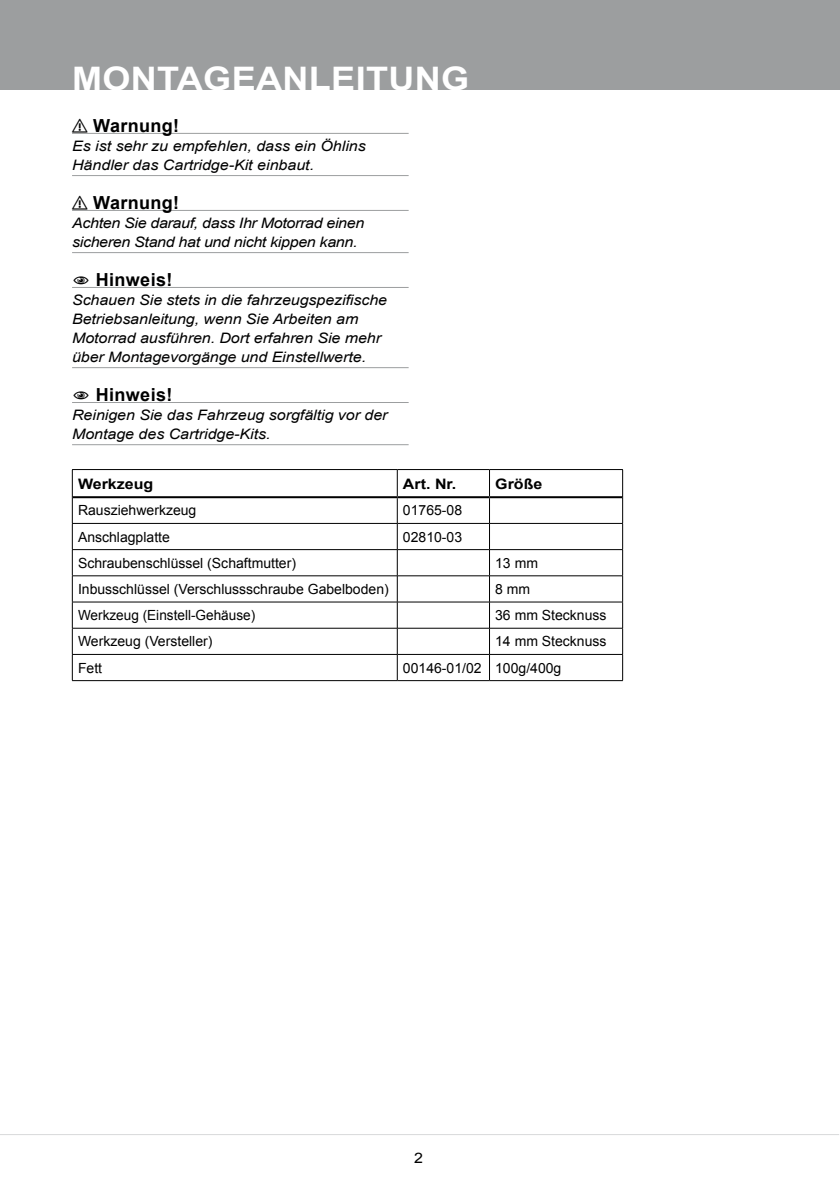
<style>
.page{position:relative;width:840px;height:1191px;background:#fff}
.page>*{position:absolute;margin:0;border:0;box-sizing:border-box;transform-origin:0 0}
.t1{font:700 32.4px "Arial";letter-spacing:.01em;color:#fff;scale:1.11 1}
.t2{font:700 18px "Arial";color:#000}
.t3{font:italic 14.4px/19px "Arial";letter-spacing:-.005em;color:#000;scale:1.11 1}
.t4{font:700 14.4px "Arial";color:#000;scale:1.11 1}
.t5{font:14.4px "Arial";color:#000;scale:1.11 1}
.t6{font:14px "Arial";color:#000}
</style>
<div class="page">
<div style="left:0;top:0;width:839px;height:90px;background:#9c9e9f"></div>
<hr style="left:0;top:1134px;width:838px;height:1px;background:#d9dadb">
<hr style="left:72px;top:469px;width:325px;height:1px;background:#000">
<hr style="left:397px;top:469px;width:92px;height:1px;background:#000">
<hr style="left:489px;top:469px;width:133px;height:1px;background:#000">
<hr style="left:72px;top:523px;width:325px;height:1px;background:#000">
<hr style="left:397px;top:523px;width:92px;height:1px;background:#000">
<hr style="left:489px;top:523px;width:133px;height:1px;background:#000">
<hr style="left:72px;top:549px;width:325px;height:1px;background:#000">
<hr style="left:397px;top:549px;width:92px;height:1px;background:#000">
<hr style="left:489px;top:549px;width:133px;height:1px;background:#000">
<hr style="left:72px;top:575px;width:325px;height:1px;background:#000">
<hr style="left:397px;top:575px;width:92px;height:1px;background:#000">
<hr style="left:489px;top:575px;width:133px;height:1px;background:#000">
<hr style="left:72px;top:601px;width:325px;height:1px;background:#000">
<hr style="left:397px;top:601px;width:92px;height:1px;background:#000">
<hr style="left:489px;top:601px;width:133px;height:1px;background:#000">
<hr style="left:72px;top:628px;width:325px;height:1px;background:#000">
<hr style="left:397px;top:628px;width:92px;height:1px;background:#000">
<hr style="left:489px;top:628px;width:133px;height:1px;background:#000">
<hr style="left:72px;top:654px;width:325px;height:1px;background:#000">
<svg style="left:72px;top:470px;width:1px;height:210px"></svg>
<hr style="left:397px;top:654px;width:92px;height:1px;background:#000">
<svg style="left:397px;top:470px;width:1px;height:210px"></svg>
<hr style="left:489px;top:654px;width:133px;height:1px;background:#000">
<svg style="left:489px;top:470px;width:1px;height:210px"></svg>
<svg style="left:622px;top:470px;width:1px;height:210px"></svg>
<hr style="left:72px;top:680px;width:325px;height:1px;background:#000">
<hr style="left:397px;top:680px;width:92px;height:1px;background:#000">
<hr style="left:489px;top:680px;width:133px;height:1px;background:#000">
<hr style="left:72px;top:496px;width:325px;height:2px;background:#000">
<hr style="left:397px;top:496px;width:92px;height:2px;background:#000">
<hr style="left:489px;top:496px;width:133px;height:2px;background:#000">
<hr style="left:72px;top:133px;width:336px;height:1px;background:#9c9e9f">
<hr style="left:72px;top:175px;width:336px;height:1px;background:#9c9e9f">
<hr style="left:72px;top:210px;width:336px;height:1px;background:#9c9e9f">
<hr style="left:72px;top:252px;width:336px;height:1px;background:#9c9e9f">
<hr style="left:72px;top:287px;width:336px;height:1px;background:#9c9e9f">
<hr style="left:72px;top:367px;width:336px;height:1px;background:#9c9e9f">
<hr style="left:72px;top:402px;width:336px;height:1px;background:#9c9e9f">
<hr style="left:72px;top:444px;width:336px;height:1px;background:#9c9e9f">
<h1 class="t1" style="left:72px;top:57px;width:75px">MONTA</h1>
<h1 class="t1" style="left:203px;top:57px;width:71px">GEANL</h1>
<h1 class="t1" style="left:331px;top:57px;width:126px">EITUNG</h1>
<p class="t2" style="left:72px;top:113px;width:48px">⚠ WARNUNG!</p>
<p class="t3" style="left:72px;top:136px;width:266px">Es ist sehr zu empfehlen, dass ein Öhlins<br>Händler das Cartridge-Kit einbaut.</p>
<p class="t2" style="left:72px;top:190px;width:48px">⚠ WARNUNG!</p>
<p class="t3" style="left:72px;top:213px;width:264px">Achten Sie darauf, dass Ihr Motorrad einen sicheren Stand hat und nicht kippen kann.</p>
<p class="t2" style="left:109px;top:267px;width:65px">HINWEIS!</p>
<p class="t3" style="left:72px;top:290px;width:285px">Schauen Sie stets in die fahrzeugspezifische Betriebsanleitung, wenn Sie Arbeiten am Motorrad ausführen. Dort erfahren Sie mehr über Montagevorgänge und Einstellwerte.</p>
<p class="t2" style="left:109px;top:382px;width:65px">HINWEIS!</p>
<p class="t3" style="left:72px;top:405px;width:285px">Reinigen Sie das Fahrzeug sorgfältig vor der<br>Montage des Cartridge-Kits.</p>
<p class="t4" style="left:78px;top:474px;width:69px">WERKZEUG</p>
<p class="t4" style="left:403px;top:474px;width:50px">ART. NR.</p>
<p class="t4" style="left:495px;top:474px;width:44px">GRÖßE</p>
<p class="t6" style="left:78px;top:501px;width:120px">Rausziehwerkzeug</p>
<p class="t6" style="left:403px;top:501px;width:61px">01765-08</p>
<p class="t6" style="left:78px;top:527px;width:93px">Anschlagplatte</p>
<p class="t6" style="left:403px;top:527px;width:61px">02810-03</p>
<p class="t6" style="left:78px;top:554px;width:219px">Schraubenschlüssel (Schaftmutter)</p>
<p class="t6" style="left:495px;top:554px;width:44px">13 mm</p>
<p class="t6" style="left:78px;top:580px;width:312px">Inbusschlüssel (Verschlussschraube Gabelboden)</p>
<p class="t6" style="left:495px;top:580px;width:36px">8 mm</p>
<p class="t6" style="left:78px;top:606px;width:179px">Werkzeug (Einstell-Gehäuse)</p>
<p class="t6" style="left:495px;top:606px;width:113px">36 mm Stecknuss</p>
<p class="t6" style="left:78px;top:632px;width:136px">Werkzeug (Versteller)</p>
<p class="t6" style="left:495px;top:632px;width:113px">14 mm Stecknuss</p>
<p class="t6" style="left:78px;top:658px;width:26px">Fett</p>
<p class="t6" style="left:403px;top:658px;width:160px">00146-01/02 100g/400g</p>
<p class="t5" style="left:414px;top:1148px;width:10px">2</p>
</div>
